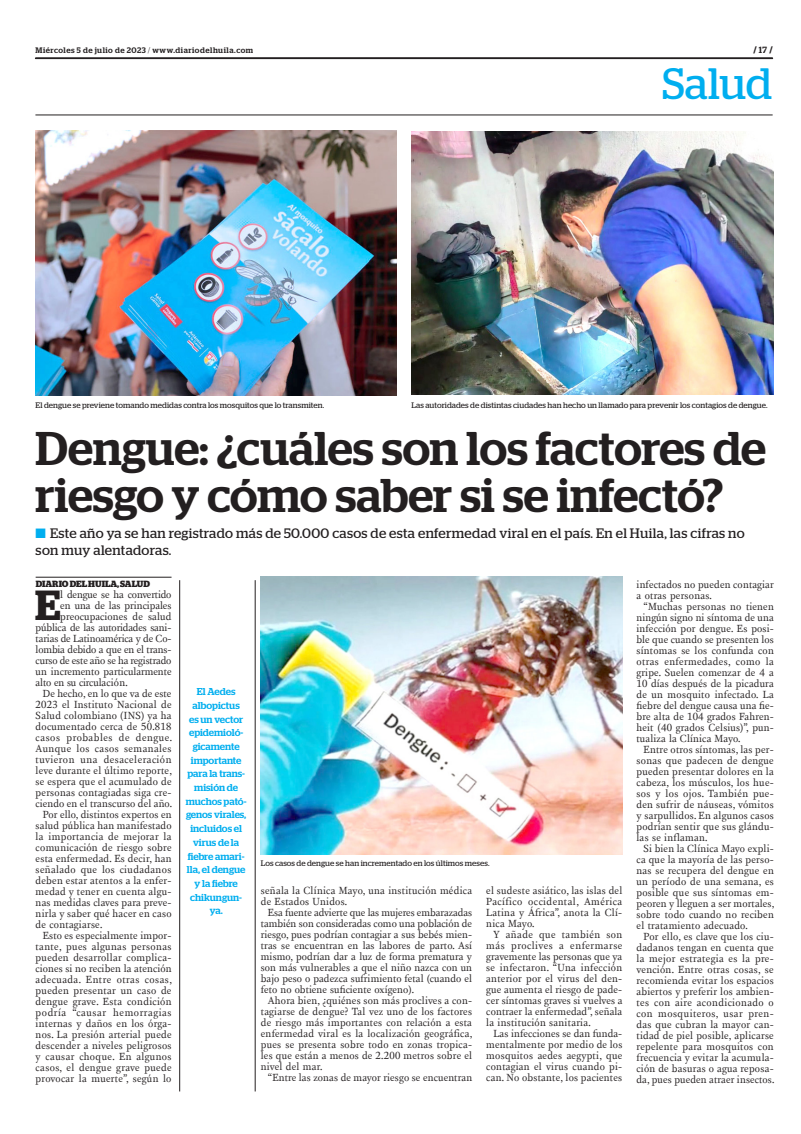
<style>
.page{position:relative;width:801px;height:1134px;background:#fff}
.page>*{position:absolute;margin:0;border:0;box-sizing:border-box;transform-origin:0 0}
.TITULO{font:500 47.2px/47.2px "Stag";color:#231f20}
.t1{font:43.9px "Stag";color:#00aeef}
.TEXTO_UNO{font:600 42px "Stag";color:#231f20}
.SUMARIO{font:13.7px/16.5px "Stag";letter-spacing:.025em;color:#231f20}
.TEXTO{font:10.6px/11px "New Fournier BP";letter-spacing:.015em;color:#231f20;text-align:justify}
.TEXTO_UNO-2{font:10.6px "New Fournier BP";letter-spacing:-.01em;color:#231f20}
.TEXTO_UNO-3{font:10.6px "New Fournier BP";letter-spacing:.01em;color:#231f20}
.DESTACADO_AZUL{font:500 10px/13.7px "Stag";color:#00aeef;text-align:center}
.CREDITO_1{font:700 9px "Stag";color:#231f20}
.PIE_DE_FOTO{font:8px "Stag";letter-spacing:.005em;color:#231f20}
.t2{font:500 8px "Stag";letter-spacing:.06em;color:#231f20}
.s1{font-weight:300}
.s2{font-weight:500}
.s3{color:#00aeef}
</style>
<div class="page">
<svg style="left:35px;top:58px;width:738px;height:1px"></svg>
<hr style="left:35px;top:115px;width:737px;height:1px;background:#231f20">
<img style="left:261px;top:576px;width:361px;height:278px">
<img style="left:411px;top:132px;width:363px;height:262px">
<img style="left:36px;top:130px;width:361px;height:265px">
<hr style="left:36px;top:577px;width:135px;height:1px;background:#231f20">
<hr style="left:179px;top:580px;width:1px;height:511px;background:#231f20">
<hr style="left:255px;top:580px;width:1px;height:511px;background:#231f20">
<p class="t2" style="left:35px;top:45px;width:219px">Miércoles 5 de julio de 2023 <span class="s1">/</span> www.diariodelhuila.com</p>
<p class="CREDITO_1" style="left:753px;top:45px;width:21px">/ <span class="s2">17</span> /</p>
<p class="t1" style="left:662px;top:59px;width:112px">Salud</p>
<p class="PIE_DE_FOTO" style="left:36px;top:401px;width:290px">El dengue se previene tomando medidas contra los mosquitos que lo transmiten.</p>
<p class="PIE_DE_FOTO" style="left:411px;top:401px;width:357px">Las autoridades de distintas ciudades han hecho un llamado para prevenir los contagios de dengue.</p>
<p class="TITULO" style="left:36px;top:424px;width:732px">Dengue: ¿cuáles son los factores de riesgo y cómo saber si se infectó?</p>
<p class="SUMARIO" style="left:36px;top:525px;width:710px"><span class="s3">■</span> Este año ya se han registrado más de 50.000 casos de esta enfermedad viral en el país. En el Huila, las cifras no son muy alentadoras.</p>
<p class="CREDITO_1" style="left:36px;top:579px;width:116px">DIARIO DEL HUILA, SALUD</p>
<p class="TEXTO_UNO" style="left:35px;top:581px;width:27px">E</p>
<p class="TEXTO_UNO-2" style="left:60px;top:588px;width:113px">l dengue se ha convertido</p>
<p class="TEXTO_UNO-2" style="left:60px;top:599px;width:113px">en una de las principales</p>
<p class="TEXTO_UNO-3" style="left:60px;top:610px;width:113px">preocupaciones de salud</p>
<p class="TEXTO_UNO-2" style="left:36px;top:621px;width:137px">pública de las autoridades sani-</p>
<p class="TEXTO_UNO-2" style="left:36px;top:632px;width:137px">tarias de Latinoamérica y de Co-</p>
<p class="TEXTO_UNO-2" style="left:36px;top:643px;width:137px">lombia debido a que en el trans-</p>
<p class="TEXTO_UNO-2" style="left:36px;top:654px;width:137px">curso de este año se ha registrado</p>
<p class="TEXTO_UNO-2" style="left:36px;top:665px;width:137px">un incremento particularmente</p>
<p class="TEXTO_UNO-2" style="left:36px;top:676px;width:94px">alto en su circulación.</p>
<p class="TEXTO" style="left:36px;top:688px;width:138px;text-indent:7px">De hecho, en lo que va de este 2023 el Instituto Nacional de Salud colombiano (INS) ya ha documentado cerca de 50.818 casos probables de dengue.<br>Aunque los casos semanales tuvieron una desaceleración leve durante el último reporte, se espera que el acumulado de personas contagiadas siga cre&shy;ciendo en el transcurso del año.</p>
<p class="TEXTO" style="left:36px;top:809px;width:137px;text-indent:7px">Por ello, distintos expertos en salud pública han manifestado la importancia de mejorar la comunicación de riesgo sobre esta enfermedad. Es decir, han señalado que los ciudadanos deben estar atentos a la enfer&shy;medad y tener en cuenta algu&shy;nas medidas claves para preve&shy;nirla y saber qué hacer en caso de contagiarse.</p>
<p class="TEXTO" style="left:36px;top:930px;width:138px;text-indent:7px">Esto es especialmente impor&shy;tante, pues algunas personas pueden desarrollar complica&shy;ciones si no reciben la atención adecuada. Entre otras cosas, pueden presentar un caso de dengue grave. Esta condición podría “causar hemorragias internas y daños en los órga&shy;nos. La presión arterial puede descender a niveles peligrosos y causar choque. En algunos casos, el dengue grave puede provocar la muerte”, según lo</p>
<p class="DESTACADO_AZUL" style="left:186px;top:685px;width:62px">El Aedes albopictus<br>es un vector epidemioló&shy;gicamente importante para la trans&shy;misión de muchos pató&shy;genos virales, incluidos el virus de la fiebre amari&shy;lla, el dengue y la fiebre chikungun&shy;ya.</p>
<p class="PIE_DE_FOTO" style="left:261px;top:858px;width:230px">Los casos de dengue se han incrementado en los últimos meses.</p>
<p class="TEXTO" style="left:261px;top:885px;width:213px">señala la Clínica Mayo, una institución médica de Estados Unidos.</p>
<p class="TEXTO" style="left:261px;top:907px;width:213px;text-indent:7px">Esa fuente advierte que las mujeres embarazadas también son consideradas como una población de riesgo, pues podrían contagiar a sus bebés mien&shy;tras se encuentran en las labores de parto. Así mismo, podrían dar a luz de forma prematura y son más vulnerables a que el niño nazca con un bajo peso o padezca sufrimiento fetal (cuando el feto no obtiene suficiente oxígeno).</p>
<p class="TEXTO" style="left:261px;top:995px;width:213px;text-indent:7px">Ahora bien, ¿quiénes son más proclives a con&shy;tagiarse de dengue? Tal vez uno de los factores de riesgo más importantes con relación a esta enfermedad viral es la localización geográfica, pues se presenta sobre todo en zonas tropica&shy;les que están a menos de 2.200 metros sobre el nivel del mar.</p>
<p class="TEXTO" style="left:268px;top:1072px;width:206px">“Entre las zonas de mayor riesgo se encuentran</p>
<p class="TEXTO" style="left:486px;top:885px;width:138px">el sudeste asiático, las islas del Pacífico occidental, América Latina y África”, anota la Clí&shy;nica Mayo.</p>
<p class="TEXTO" style="left:486px;top:929px;width:138px;text-indent:7px">Y añade que también son más proclives a enfermarse gravemente las personas que ya se infectaron. “Una infección anterior por el virus del den&shy;gue aumenta el riesgo de pade&shy;cer síntomas graves si vuelves a contraer la enfermedad”, señala la institución sanitaria.</p>
<p class="TEXTO" style="left:486px;top:1028px;width:138px;text-indent:7px">Las infecciones se dan funda&shy;mentalmente por medio de los mosquitos aedes aegypti, que contagian el virus cuando pi&shy;can. No obstante, los pacientes</p>
<p class="TEXTO" style="left:636px;top:579px;width:139px">infectados no pueden contagiar a otras personas.</p>
<p class="TEXTO" style="left:636px;top:601px;width:139px;text-indent:7px">“Muchas personas no tienen ningún signo ni síntoma de una infección por dengue. Es posi&shy;ble que cuando se presenten los síntomas se los confunda con otras enfermedades, como la gripe. Suelen comenzar de 4 a 10 días después de la picadura de un mosquito infectado. La fiebre del dengue causa una fie&shy;bre alta de 104 grados Fahren&shy;heit (40 grados Celsius)”, pun&shy;tualiza la Clínica Mayo.</p>
<p class="TEXTO" style="left:636px;top:744px;width:139px;text-indent:7px">Entre otros síntomas, las per&shy;sonas que padecen de dengue pueden presentar dolores en la cabeza, los músculos, los hue&shy;sos y los ojos. También pue&shy;den sufrir de náuseas, vómitos y sarpullidos. En algunos casos podrían sentir que sus glándu&shy;las se inflaman.</p>
<p class="TEXTO" style="left:636px;top:843px;width:139px;text-indent:7px">Si bien la Clínica Mayo expli&shy;ca que la mayoría de las perso&shy;nas se recupera del dengue en un período de una semana, es posible que sus síntomas em&shy;peoren y lleguen a ser mortales, sobre todo cuando no reciben el tratamiento adecuado.</p>
<p class="TEXTO" style="left:636px;top:931px;width:139px;text-indent:7px">Por ello, es clave que los ciu&shy;dadanos tengan en cuenta que la mejor estrategia es la pre&shy;vención. Entre otras cosas, se recomienda evitar los espacios abiertos y preferir los ambien&shy;tes con aire acondicionado o con mosquiteros, usar pren&shy;das que cubran la mayor can&shy;tidad de piel posible, aplicarse repelente para mosquitos con frecuencia y evitar la acumula&shy;ción de basuras o agua reposa&shy;da, pues pueden atraer insectos.</p>
</div>
